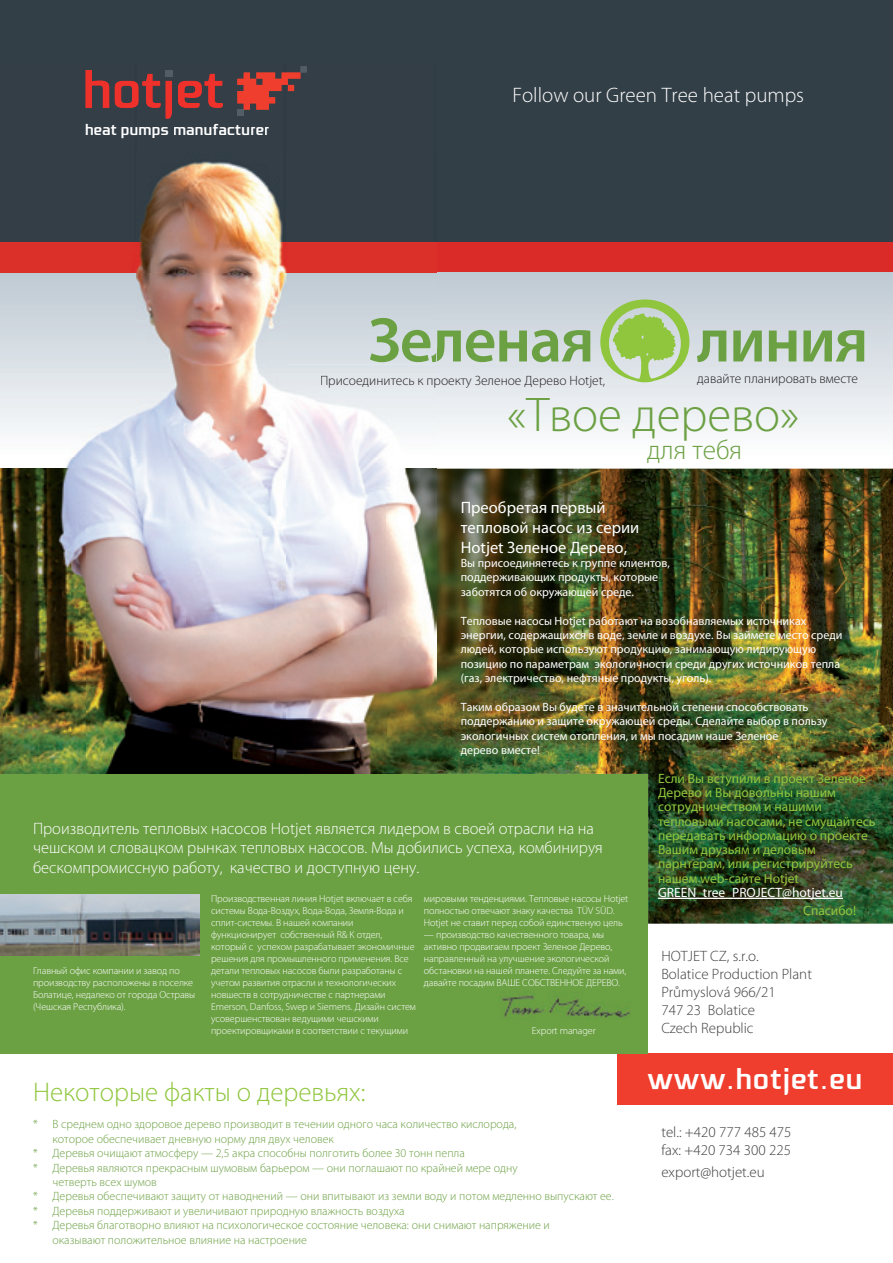
<style>
.page{position:relative;width:893px;height:1263px;background:#fff}
.page>*{position:absolute;margin:0;border:0;box-sizing:border-box;transform-origin:0 0}
.t1{font:600 63.45px "Myriad Pro";letter-spacing:-.02em;color:#6ba043}
.t2{font:300 48.9px "Myriad Pro";color:#6ba043}
.t3{font:700 30px "Resea";color:#fff}
.t4{font:300 27.3px "Myriad Pro";color:#6ba043}
.t5{font:300 27px "Myriad Pro";color:#8fc63e}
.t6{font:300 21px "Myriad Pro";color:#fff}
.t7{font:300 16.5px/19.8px "Myriad Pro";color:#fff}
.t8{font:16.5px/19.8px "Myriad Pro";color:#fff}
.t9{font:700 15.9px "Resea";letter-spacing:-.02em;color:#fff}
.t10{font:300 15px/18px "Myriad Pro";color:#3e3e3f}
.t11{font:13.5px/14.2px "Myriad Pro";color:#8fc63e}
.t12{font:300 13.5px "Myriad Pro";color:#231f20}
.t13{font:13.5px "Myriad Pro";color:#fff}
.t14{font:300 12px "Myriad Pro";color:#6ba043}
.t15{font:12px/14.4px "Myriad Pro";color:#fff}
.t16{font:300 10.2px/12px "Myriad Pro";letter-spacing:-.01em;color:#fff}
</style>
<div class="page">
<img style="left:436px;top:469px;width:457px;height:455px">
<div style="left:436px;top:272px;width:457px;height:184px;background:linear-gradient(to bottom,#bec9d3,#fcfdfd)"></div>
<div style="left:0;top:0;width:893px;height:242px;background:#333f47"></div>
<div style="left:0;top:242px;width:893px;height:30px;background:#db2b28"></div>
<div style="left:618px;top:1053px;width:275px;height:51px;background:#ef3e2e"></div>
<svg style="left:658px;top:898px;width:185px;height:1px"></svg>
<svg style="left:600px;top:299px;width:89px;height:84px;background:#afd089"></svg>
<img style="left:0;top:272px;width:436px;height:184px">
<img style="left:6px;top:456px;width:430px;height:13px">
<img style="left:0;top:469px;width:436px;height:305px">
<img style="left:85px;top:70px;width:202px;height:202px">
<img style="left:86px;top:124px;width:24px;height:11px">
<svg style="left:111px;top:125px;width:6px;height:10px"></svg>
<img style="left:122px;top:127px;width:38px;height:11px">
<svg style="left:161px;top:127px;width:8px;height:8px"></svg>
<img style="left:174px;top:127px;width:38px;height:8px">
<svg style="left:213px;top:124px;width:5px;height:11px"></svg>
<img style="left:219px;top:127px;width:16px;height:8px">
<svg style="left:235px;top:125px;width:34px;height:10px"></svg>
<svg style="left:237px;top:66px;width:70px;height:50px"></svg>
<img style="left:237px;top:72px;width:63px;height:38px">
<img style="left:172px;top:86px;width:6px;height:17px">
<img style="left:86px;top:70px;width:23px;height:38px">
<svg style="left:115px;top:70px;width:57px;height:49px"></svg>
<img style="left:166px;top:81px;width:6px;height:38px">
<img style="left:178px;top:81px;width:24px;height:27px">
<img style="left:205px;top:74px;width:18px;height:34px">
<img style="left:321px;top:376px;width:115px;height:12px">
<img style="left:370px;top:318px;width:66px;height:44px">
<div style="left:0;top:774px;width:648px;height:279px;background:#6ba043"></div>
<img style="left:502px;top:995px;width:128px;height:24px">
<img style="left:0;top:894px;width:199px;height:62px">
<h3 class="t9" style="left:85px;top:121px;width:186px">heat pumps manufacturer</h3>
<h3 class="t6" style="left:512px;top:83px;width:293px">Follow our Green Tree heat pumps</h3>
<h1 class="t1" style="left:368px;top:300px;width:228px">Зеленая</h1>
<h1 class="t1" style="left:697px;top:300px;width:173px">линия</h1>
<h3 class="t12" style="left:697px;top:371px;width:162px">давайте планировать вместе</h3>
<h2 class="t2" style="left:507px;top:388px;width:294px">«Твое дерево»</h2>
<h3 class="t12" style="left:320px;top:373px;width:287px">Присоединитесь к проекту Зеленое Дерево Hotjet,</h3>
<h3 class="t4" style="left:647px;top:435px;width:97px">для тебя</h3>
<h3 class="t8" style="left:461px;top:497px;width:180px">Преобретая первый тепловой насос из серии<br>Hotjet Зеленое Дерево,</h3>
<p class="t15" style="left:461px;top:556px;width:211px">Вы присоединяетесь к группе клиентов, поддерживающих продукты, которые заботятся об окружающей среде.</p>
<p class="t15" style="left:461px;top:613px;width:383px">Тепловые насосы Hotjet работают на возобнавляемых источниках энергии, содержащихся в воде, земле и воздухе. Вы займете место среди людей, которые используют продукцию, занимающую лидирующую позицию по параметрам экологичности среди других источников тепла (газ, электричество, нефтяные продукты, уголь).</p>
<p class="t15" style="left:461px;top:700px;width:368px">Таким образом Вы будете в значительной степени способствовать поддержанию и защите окружающей среды. Сделайте выбор в пользу экологичных систем отопления, и мы посадим наше Зеленое<br>дерево вместе!</p>
<h3 class="t11" style="left:658px;top:771px;width:219px">Если Вы вступили в проект Зеленое<br>Дерево и Вы довольны нашим сотрудничеством и нашими тепловыми насосами, не смущайтесь передавать информацию о проекте<br>Вашим друзьям и деловым парнтерам, или регистрируйтесь нашем web-сайте Hotjet</h3>
<h3 class="t13" style="left:658px;top:884px;width:186px">GREEN_tree_PROJECT@hotjet.eu</h3>
<h3 class="t11" style="left:803px;top:903px;width:54px">Спасибо!</h3>
<h3 class="t7" style="left:33px;top:818px;width:571px">Производитель тепловых насосов Hotjet является лидером в своей отрасли на на чешском и словацком рынках тепловых насосов. Мы добились успеха, комбинируя бескомпромиссную работу, качество и доступную цену.</h3>
<p class="t16" style="left:211px;top:892px;width:206px">Производственная линия Hotjet включает в себя системы Вода-Воздух, Вода-Вода, Земля-Вода и сплит-системы. В нашей компании функционирует собственный R&amp; K oтдел, который с успехом разрабатывает экономичные решения для промышленного применения. Все детали тепловых насосов были разработаны с учетом развития отрасли и технологических новшеств в сотрудничестве с партнерами Emerson, Danfoss, Swep и Siemens. Дизайн систем усовершенствован ведущими чешскими проектировщиками в соответствии с текущими</p>
<p class="t16" style="left:424px;top:892px;width:206px">мировыми тенденциями. Тепловые насосы Hotjet полностью отвечают знаку качества TÜV SÜD.<br>Hotjet не ставит перед собой единственую цель</p>
<p class="t16" style="left:424px;top:928px;width:204px">— производство качественного товара, мы активно продвигаем проект Зеленое Дерево, направленный на улучшение экологической обстановки на нашей планете. Следуйте за нами, давайте посадим ВАШЕ СОБСТВЕННОЕ ДЕРЕВО.</p>
<p class="t16" style="left:532px;top:1024px;width:65px">Export manager</p>
<h3 class="t10" style="left:661px;top:947px;width:152px">HOTJET CZ, s.r.o.<br>Bolatice Production Plant<br>Průmyslová 966/21<br>747 23 Bolatice<br>Czech Republic</h3>
<p class="t16" style="left:33px;top:964px;width:164px">Главный офис компании и завод по производству расположены в поселке<br>Болатице, недалеко от города Остравы (Чешская Республика).</p>
<h3 class="t5" style="left:33px;top:1077px;width:334px">Некоторые факты о деревьях:</h3>
<p class="t14" style="left:33px;top:1118px;width:485px">* В среднем одно здоровое дерево производит в течении одного часа количество кислорода,</p>
<p class="t14" style="left:53px;top:1132px;width:283px">которое обеспечивает дневную норму для двух человек</p>
<p class="t14" style="left:33px;top:1146px;width:433px">* Деревья очищают атмосферу — 2,5 акра способны полготить более 30 тонн пепла</p>
<p class="t14" style="left:33px;top:1161px;width:486px">* Деревья являются прекрасным шумовым барьером — они поглашают по крайней мере одну</p>
<p class="t14" style="left:53px;top:1175px;width:106px">четверть всех шумов</p>
<p class="t14" style="left:33px;top:1190px;width:582px">* Деревья обеспечивают защиту от наводнений — они впитывают из земли воду и потом медленно выпускают ее.</p>
<p class="t14" style="left:33px;top:1204px;width:373px">* Деревья поддерживают и увеличивают природную влажность воздуха</p>
<p class="t14" style="left:33px;top:1218px;width:518px">* Деревья благотворно влияют на психологическое состояние человека: они снимают напряжение и</p>
<p class="t14" style="left:53px;top:1233px;width:256px">оказывают положительное влияние на настроение</p>
<h3 class="t3" style="left:647px;top:1063px;width:217px">www.hotjet.eu</h3>
<h3 class="t10" style="left:661px;top:1123px;width:132px">tel.: +420 777 485 475 fax: +420 734 300 225</h3>
<h3 class="t10" style="left:661px;top:1164px;width:105px">export@hotjet.eu</h3>
</div>
